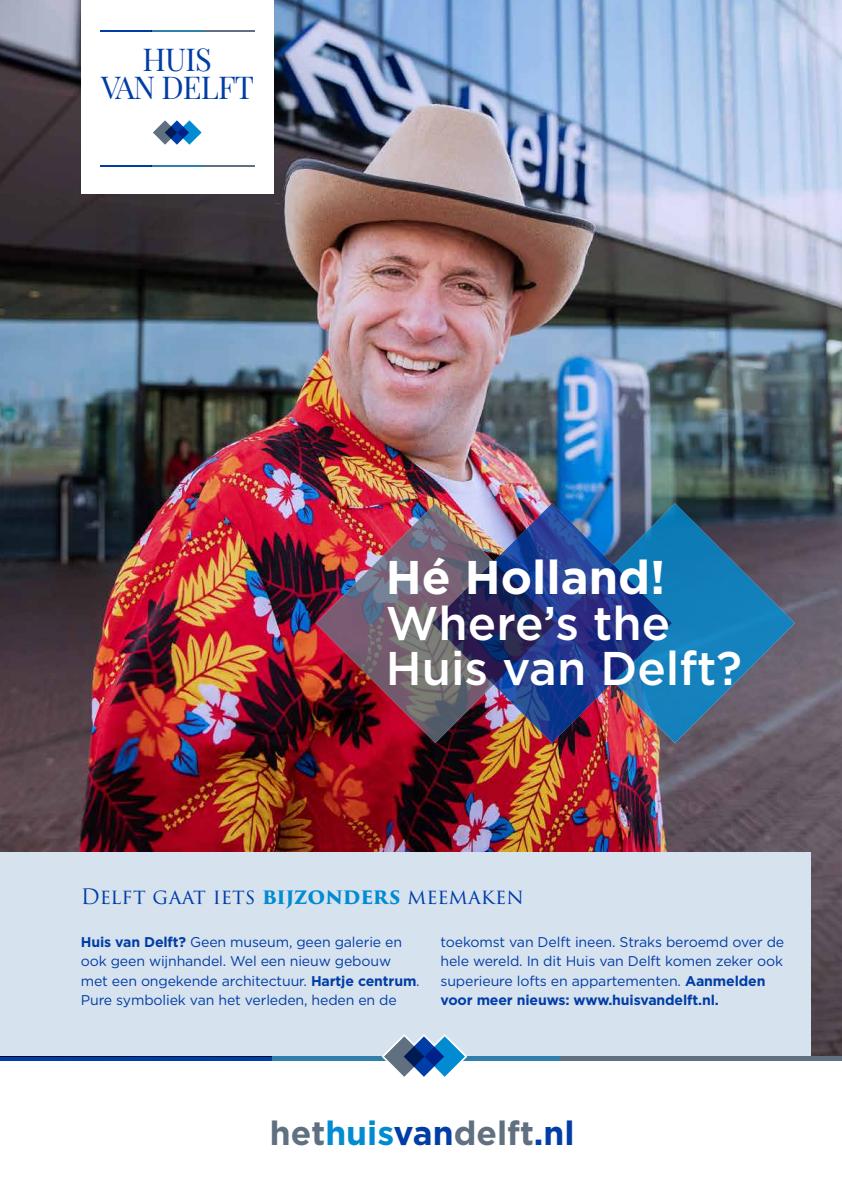
<style>
.page{position:relative;width:842px;height:1191px;background:#fff}
.page>*{position:absolute;margin:0;border:0;box-sizing:border-box;transform-origin:0 0}
.t1{font:500 47.2px/45.8px "Gotham";color:#fff}
.t2{font:700 47.2px "Gotham";color:#fff}
.t3{font:700 33.6px "Gotham";color:#617080}
.t4{font:30.9px/27.5px "Playfair Display";letter-spacing:-.025em;color:#003da6;text-align:center}
.t5{font:20.8px "Trajan Pro 3";color:#003da6}
.t6{font:14.1px/19.4px "Gotham";letter-spacing:-.01em;color:#003da6}
.s1{font-weight:700;color:#008bd2}
.s2{font-weight:700}
.s3{color:#008bd2}
.s4{color:#003da6}
</style>
<div class="page">
<img style="left:0;top:0;width:842px;height:1056px">
<div style="left:81px;top:0;width:193px;height:194px;background:#fff"></div>
<hr style="left:152px;top:165px;width:51px;height:2px;background:#3180ab">
<hr style="left:203px;top:165px;width:51px;height:2px;background:#617080">
<hr style="left:100px;top:165px;width:52px;height:2px;background:#003da6">
<hr style="left:152px;top:30px;width:51px;height:2px;background:#3180ab">
<hr style="left:203px;top:30px;width:51px;height:2px;background:#617080">
<hr style="left:100px;top:30px;width:52px;height:2px;background:#003da6">
<svg style="left:153px;top:120px;width:49px;height:25px"></svg>
<div style="left:0;top:852px;width:811px;height:204px;background:#d7e2ef"></div>
<svg style="left:672px;top:503px;width:123px;height:240px;background:#346a8e"></svg>
<img style="left:316px;top:503px;width:116px;height:240px">
<img style="left:432px;top:503px;width:240px;height:240px">
<hr style="left:272px;top:1056px;width:288px;height:4px;background:#3180ab">
<hr style="left:560px;top:1056px;width:282px;height:4px;background:#617080">
<svg style="left:0;top:1056px;width:272px;height:4px"></svg>
<svg style="left:379px;top:1034px;width:91px;height:43px"></svg>
<h3 class="t4" style="left:101px;top:43px;width:154px">HUIS<br>VAN DELFT</h3>
<h1 class="t2" style="left:386px;top:550px;width:281px">Hé Holland!</h1>
<h1 class="t1" style="left:386px;top:599px;width:358px">Where’s the<br>Huis van Delft?</h1>
<h3 class="t5" style="left:81px;top:882px;width:445px">Delft gaat iets <span class="s1">BIJZONDERS</span> meemaken</h3>
<p class="t6" style="left:81px;top:931px;width:340px"><span class="s2">Huis van Delft?</span> Geen museum, geen galerie en ook geen wijnhandel. Wel een nieuw gebouw met een ongekende architectuur. <span class="s2">Hartje centrum</span>.<br>Pure symboliek van het verleden, heden en de</p>
<p class="t6" style="left:440px;top:931px;width:345px">toekomst van Delft ineen. Straks beroemd over de hele wereld. In dit Huis van Delft komen zeker ook superieure lofts en appartementen. <span class="s2">Aanmelden voor meer nieuws: www.huisvandelft.nl.</span></p>
<h2 class="t3" style="left:270px;top:1113px;width:306px">het<span class="s3">huis</span><span class="s4">van</span>delft<span class="s4">.nl</span></h2>
</div>
